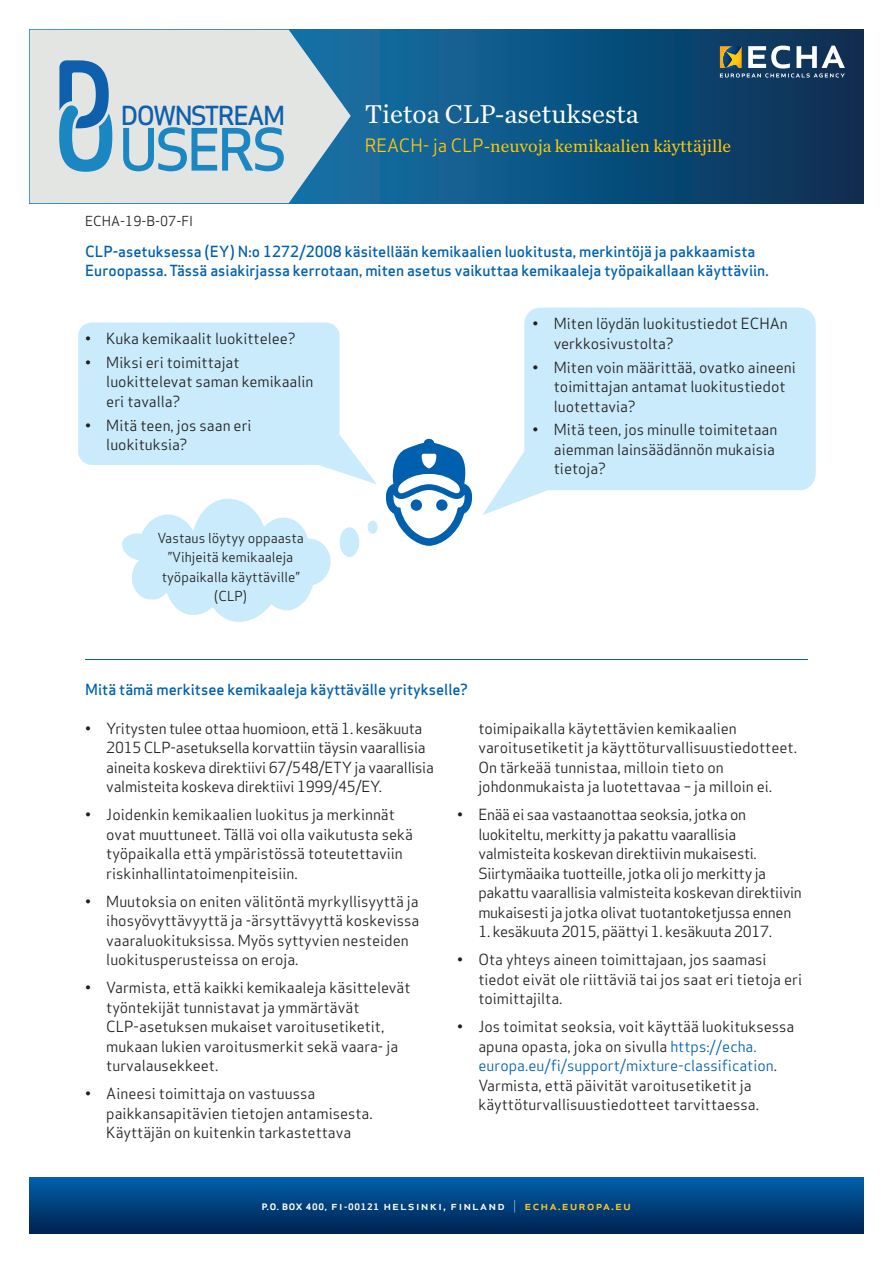
<style>
.page{position:relative;width:893px;height:1263px;background:#fff}
.page>*{position:absolute;margin:0;border:0;box-sizing:border-box;transform-origin:0 0}
.t1{font:500 56.85px "Apex Sans";letter-spacing:-.07em;color:#1b87c2}
.Cover_Headline{font:27px "Chronicle Text G1";color:#fff}
.t2{font:500 25.65px "Apex Sans";letter-spacing:-.07em;color:#0f60ac}
.Cover_Headline_3{font:18px "Chronicle Text G1";color:#feca0a}
.t3{font:15px/19.5px "Apex Sans";color:#231f20}
.t4{font:15px/19.5px "Apex Sans";letter-spacing:-.02em;color:#231f20}
.Recommendation{font:500 15px/19.5px "Apex Sans";color:#0160ae}
.Headline_2_CAPS_blue{font:500 15px "Apex Sans";color:#0160ae}
.Bodytext{font:13.5px/19.5px "Apex Sans";color:#231f20;text-align:center}
.Bodytext_1{font:13.5px "Apex Sans";color:#231f20}
.t5{font:500 12.15px "Apex Sans";letter-spacing:.075em;color:#fff;scale:1.08 1}
.s1{font-family:"Apex Sans"}
.s2{color:#0160ae}
.s3{font-weight:700;font-size:8.7px}
.s4{font-weight:700;font-size:8.25px}
.s5{font-weight:300}
.s6{color:#fec82d}
</style>
<div class="page">
<svg style="left:30px;top:1178px;width:833px;height:55px;background:#00407e"></svg>
<svg style="left:351px;top:30px;width:512px;height:173px;background:#0d4e7b"></svg>
<svg style="left:30px;top:30px;width:321px;height:173px;background:#ccd7db"></svg>
<svg style="left:59px;top:60px;width:53px;height:112px;background:#6da4c9"></svg>
<svg style="left:720px;top:46px;width:125px;height:32px"></svg>
<hr style="left:85px;top:659px;width:723px;height:1px;background:#0160ae">
<svg style="left:78px;top:322px;width:299px;height:162px;fill:#caebfb"></svg>
<svg style="left:483px;top:308px;width:333px;height:207px;fill:#caebfb"></svg>
<div style="left:340px;top:527px;width:19px;height:30px;background:#caebfb;border-radius:50%"></div>
<div style="left:368px;top:521px;width:10px;height:13px;background:#caebfb;border-radius:50%"></div>
<svg style="left:122px;top:498px;width:209px;height:124px"></svg>
<svg style="left:386px;top:439px;width:86px;height:107px"></svg>
<div style="left:411px;top:499px;width:11px;height:12px;background:#0160ae;border-radius:50%"></div>
<div style="left:436px;top:499px;width:12px;height:12px;background:#0160ae;border-radius:50%"></div>
<h3 class="t2" style="left:121px;top:93px;width:166px">DOWNSTREAM</h3>
<h1 class="t1" style="left:119px;top:100px;width:170px">USERS</h1>
<p class="Cover_Headline" style="left:365px;top:94px;width:276px">Tietoa CLP-asetuksesta</p>
<p class="Cover_Headline_3" style="left:365px;top:132px;width:368px"><span class="s1">REACH- ja CLP</span>-neuvoja kemikaalien käyttäjille</p>
<p class="Bodytext_1" style="left:85px;top:209px;width:109px">ECHA-19-B-07-FI</p>
<p class="Recommendation" style="left:85px;top:240px;width:685px">CLP-asetuksessa (EY) N:o 1272/2008 käsitellään kemikaalien luokitusta, merkintöjä ja pakkaamista<br>Euroopassa. Tässä asiakirjassa kerrotaan, miten asetus vaikuttaa kemikaaleja työpaikallaan käyttäviin.</p>
<p class="t3" style="left:85px;top:327px;width:212px">• Kuka kemikaalit luokittelee?</p>
<p class="t3" style="left:106px;top:351px;width:209px;text-indent:-21px">• Miksi eri toimittajat luokittelevat saman kemikaalin eri tavalla?</p>
<p class="t3" style="left:106px;top:414px;width:147px;text-indent:-21px">• Mitä teen, jos saan eri luokituksia?</p>
<p class="Bodytext" style="left:157px;top:527px;width:148px">Vastaus löytyy oppaasta</p>
<p class="Bodytext" style="left:162px;top:546px;width:139px">”Vihjeitä kemikaaleja työpaikalla käyttäville” (CLP)</p>
<p class="Headline_2_CAPS_blue" style="left:85px;top:676px;width:384px">Mitä tämä merkitsee kemikaaleja käyttävälle yritykselle?</p>
<p class="t3" style="left:554px;top:313px;width:236px;text-indent:-21px">• Miten löydän luokitustiedot ECHAn verkkosivustolta?</p>
<p class="t3" style="left:554px;top:356px;width:244px;text-indent:-21px">• Miten voin määrittää, ovatko aineeni toimittajan antamat luokitustiedot luotettavia?</p>
<p class="t3" style="left:554px;top:419px;width:225px;text-indent:-21px">• Mitä teen, jos minulle toimitetaan aiemman lainsäädännön mukaisia tietoja?</p>
<p class="t4" style="left:106px;top:717px;width:329px;text-indent:-21px">• Yritysten tulee ottaa huomioon, että 1. kesäkuuta 2015 CLP-asetuksella korvattiin täysin vaarallisia aineita koskeva direktiivi 67/548/ETY ja vaarallisia valmisteita koskeva direktiivi 1999/45/EY.</p>
<p class="t3" style="left:106px;top:803px;width:308px;text-indent:-21px">• Joidenkin kemikaalien luokitus ja merkinnät ovat muuttuneet. Tällä voi olla vaikutusta sekä työpaikalla että ympäristössä toteutettaviin riskinhallintatoimenpiteisiin.</p>
<p class="t3" style="left:106px;top:890px;width:314px;text-indent:-21px">• Muutoksia on eniten välitöntä myrkyllisyyttä ja ihosyövyttävyyttä ja -ärsyttävyyttä koskevissa vaaraluokituksissa. Myös syttyvien nesteiden luokitusperusteissa on eroja.</p>
<p class="t3" style="left:106px;top:976px;width:306px;text-indent:-21px">• Varmista, että kaikki kemikaaleja käsittelevät työntekijät tunnistavat ja ymmärtävät CLP-asetuksen mukaiset varoitusetiketit, mukaan lukien varoitusmerkit sekä vaara- ja turvalausekkeet.</p>
<p class="t3" style="left:106px;top:1082px;width:268px;text-indent:-21px">• Aineesi toimittaja on vastuussa paikkansapitävien tietojen antamisesta.<br>Käyttäjän on kuitenkin tarkastettava</p>
<p class="t3" style="left:478px;top:717px;width:320px">toimipaikalla käytettävien kemikaalien varoitusetiketit ja käyttöturvallisuustiedotteet.<br>On tärkeää tunnistaa, milloin tieto on johdonmukaista ja luotettavaa – ja milloin ei.</p>
<p class="t4" style="left:478px;top:803px;width:325px;text-indent:-21px">• Enää ei saa vastaanottaa seoksia, jotka on luokiteltu, merkitty ja pakattu vaarallisia valmisteita koskevan direktiivin mukaisesti.<br>Siirtymäaika tuotteille, jotka oli jo merkitty ja pakattu vaarallisia valmisteita koskevan direktiivin mukaisesti ja jotka olivat tuotantoketjussa ennen</p>
<p class="t4" style="left:478px;top:920px;width:295px">1. kesäkuuta 2015, päättyi 1. kesäkuuta 2017.</p>
<p class="t3" style="left:478px;top:948px;width:325px;text-indent:-21px">• Ota yhteys aineen toimittajaan, jos saamasi tiedot eivät ole riittäviä tai jos saat eri tietoja eri toimittajilta.</p>
<p class="t3" style="left:478px;top:1015px;width:317px;text-indent:-21px">• Jos toimitat seoksia, voit käyttää luokituksessa apuna opasta, joka on sivulla <span class="s2">https://echa. europa.eu/fi/support/mixture-classification</span>.<br>Varmista, että päivität varoitusetiketit ja käyttöturvallisuustiedotteet tarvittaessa.</p>
<p class="t5" style="left:262px;top:1195px;width:343px"><span class="s3">P.O. BOX 400,</span> fi<span class="s4">-</span><span class="s3">00121</span> helsinki, finland <span class="s5">|</span> <span class="s6">echa.europa.eu</span></p>
</div>
